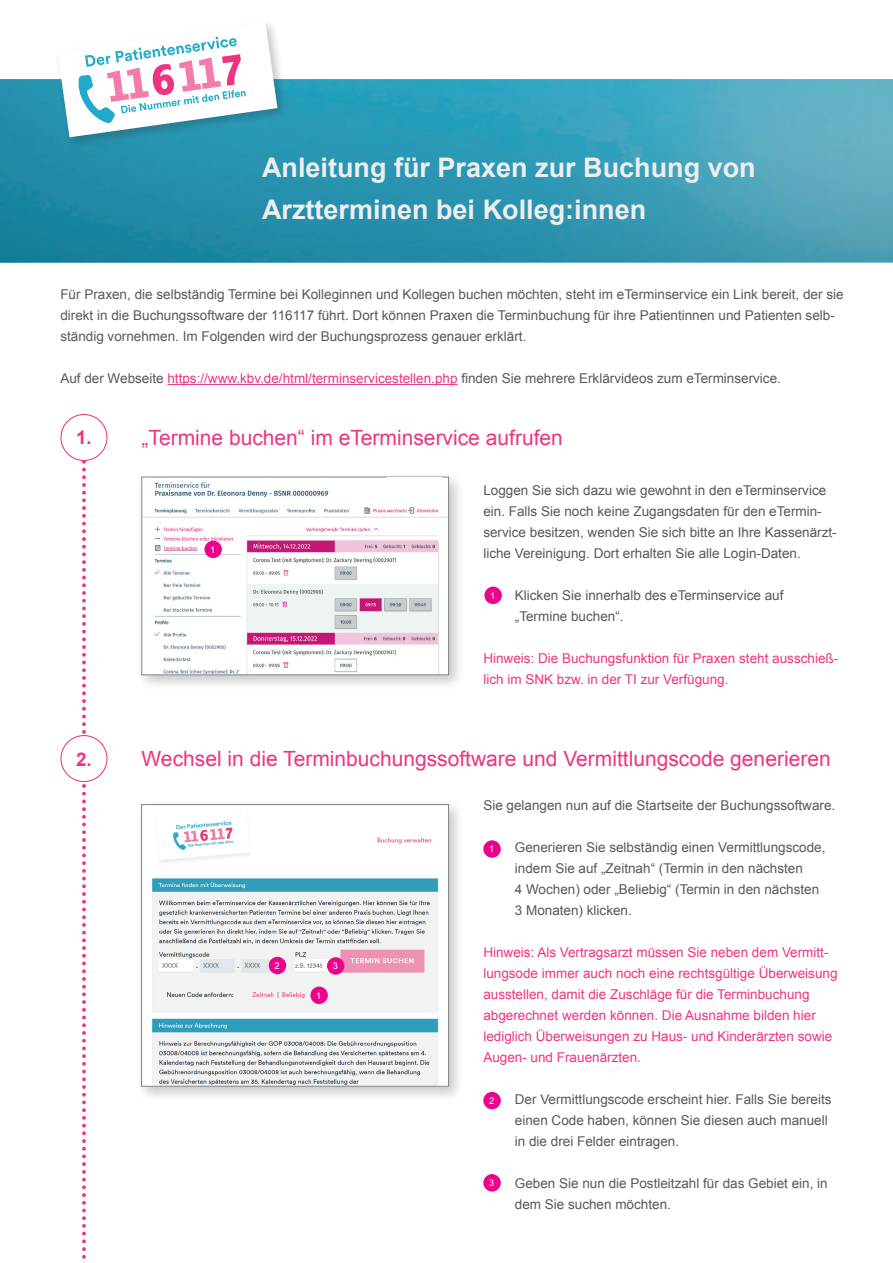
<style>
.page{position:relative;width:893px;height:1263px;background:#fff}
.page>*{position:absolute;margin:0;border:0;box-sizing:border-box;transform-origin:0 0}
.t1{font:700 27px/42px "Arial";color:#edeeed}
.t2{font:21px "Arial";color:#ee3380}
.t3{font:13.5px/21px "Arial";color:#57585a}
.t4{font:13.5px/21px "Arial";color:#ee3380}
.t5{font:9.3px "Arial";color:#fff}
.s1{color:#ee3380}
.s2{font-weight:700;font-size:18.75px}
</style>
<div class="page">
<img style="left:0;top:79px;width:893px;height:184px">
<svg style="left:82px;top:461px;width:4px;height:802px"></svg>
<div style="left:60px;top:414px;width:47px;height:47px;border:1px solid #ee3380;border-radius:50%"></div>
<div style="left:484px;top:586px;width:18px;height:18px;background:#ed028c;border-radius:50%"></div>
<hr style="left:167px;top:384px;width:291px;height:1px;background:#ee3380">
<div style="left:54px;top:19px;width:235px;height:130px;background:#231f20;opacity:.25"></div>
<svg style="left:57px;top:22px;width:220px;height:115px"></svg>
<div style="left:61px;top:735px;width:46px;height:46px;background:#fff;border-radius:50%"></div>
<div style="left:60px;top:735px;width:47px;height:47px;border:1px solid #ee3380;border-radius:50%"></div>
<div style="left:136px;top:471px;width:329px;height:220px;background:#231f20;opacity:.25"></div>
<img style="left:144px;top:479px;width:303px;height:194px">
<div style="left:142px;top:477px;width:307px;height:198px;border:1px solid #808285"></div>
<div style="left:204px;top:541px;width:18px;height:17px;background:#ed028c;border-radius:50%"></div>
<div style="left:136px;top:799px;width:329px;height:303px;background:#231f20;opacity:.25"></div>
<img style="left:143px;top:806px;width:304px;height:278px">
<div style="left:141px;top:804px;width:308px;height:282px;border:1px solid #808285"></div>
<div style="left:310px;top:986px;width:18px;height:18px;background:#ed028c;border-radius:50%"></div>
<div style="left:269px;top:957px;width:17px;height:17px;background:#ed028c;border-radius:50%"></div>
<div style="left:327px;top:957px;width:17px;height:18px;background:#ed028c;border-radius:50%"></div>
<div style="left:483px;top:840px;width:18px;height:18px;background:#ed028c;border-radius:50%"></div>
<div style="left:483px;top:1092px;width:18px;height:17px;background:#ed028c;border-radius:50%"></div>
<div style="left:483px;top:1174px;width:18px;height:17px;background:#ed028c;border-radius:50%"></div>
<div style="left:387px;top:477px;width:54px;height:18px;background:#fff"></div>
<h1 class="t1" style="left:262px;top:148px;width:495px">Anleitung für Praxen zur Buchung von<br>Arztterminen bei Kolleg:innen</h1>
<p class="t3" style="left:60px;top:284px;width:785px">Für Praxen, die selbständig Termine bei Kolleginnen und Kollegen buchen möchten, steht im eTerminservice ein Link bereit, der sie direkt in die Buchungssoftware der 116117 führt. Dort können Praxen die Terminbuchung für ihre Patientinnen und Patienten selb&shy;ständig vornehmen. Im Folgenden wird der Buchungsprozess genauer erklärt.</p>
<p class="t3" style="left:60px;top:368px;width:722px">Auf der Webseite <span class="s1">https://www.kbv.de/html/terminservicestellen.php</span> finden Sie mehrere Erklärvideos zum eTerminservice.</p>
<h2 class="t2" style="left:76px;top:424px;width:488px"><span class="s2">1.</span> „Termine buchen“ im eTerminservice aufrufen</h2>
<p class="t3" style="left:483px;top:480px;width:355px">Loggen Sie sich dazu wie gewohnt in den eTerminservice ein. Falls Sie noch keine Zugangsdaten für den eTermin&shy;service besitzen, wenden Sie sich bitte an Ihre Kassenärzt&shy;liche Vereinigung. Dort erhalten Sie alle Login-Daten.</p>
<p class="t3" style="left:515px;top:585px;width:270px">Klicken Sie innerhalb des eTerminservice auf „Termine buchen“.</p>
<p class="t4" style="left:483px;top:648px;width:356px">Hinweis: Die Buchungsfunktion für Praxen steht ausschieß&shy;lich im SNK bzw. in der TI zur Verfügung.</p>
<p class="t5" style="left:210px;top:543px;width:7px">1</p>
<p class="t5" style="left:490px;top:589px;width:7px">1</p>
<h2 class="t2" style="left:76px;top:745px;width:756px"><span class="s2">2.</span> Wechsel in die Terminbuchungssoftware und Vermittlungscode generieren</h2>
<p class="t5" style="left:274px;top:959px;width:7px">2</p>
<p class="t5" style="left:333px;top:960px;width:7px">3</p>
<p class="t5" style="left:316px;top:989px;width:7px">1</p>
<p class="t3" style="left:483px;top:795px;width:353px">Sie gelangen nun auf die Startseite der Buchungssoftware.</p>
<p class="t3" style="left:515px;top:837px;width:312px">Generieren Sie selbständig einen Vermittlungscode, indem Sie auf „Zeitnah“ (Termin in den nächsten<br>4 Wochen) oder „Beliebig“ (Termin in den nächsten 3 Monaten) klicken.</p>
<p class="t4" style="left:483px;top:942px;width:356px">Hinweis: Als Vertragsarzt müssen Sie neben dem Vermitt&shy;lungsode immer auch noch eine rechtsgültige Überweisung ausstellen, damit die Zuschläge für die Terminbuchung abgerechnet werden können. Die Ausnahme bilden hier lediglich Überweisungen zu Haus- und Kinderärzten sowie Augen- und Frauenärzten.</p>
<p class="t3" style="left:515px;top:1089px;width:318px">Der Vermittlungscode erscheint hier. Falls Sie bereits einen Code haben, können Sie diesen auch manuell in die drei Felder eintragen.</p>
<p class="t3" style="left:515px;top:1173px;width:314px">Geben Sie nun die Postleitzahl für das Gebiet ein, in dem Sie suchen möchten.</p>
<p class="t5" style="left:489px;top:843px;width:7px">1</p>
<p class="t5" style="left:489px;top:1094px;width:7px">2</p>
<p class="t5" style="left:489px;top:1177px;width:7px">3</p>
</div>
